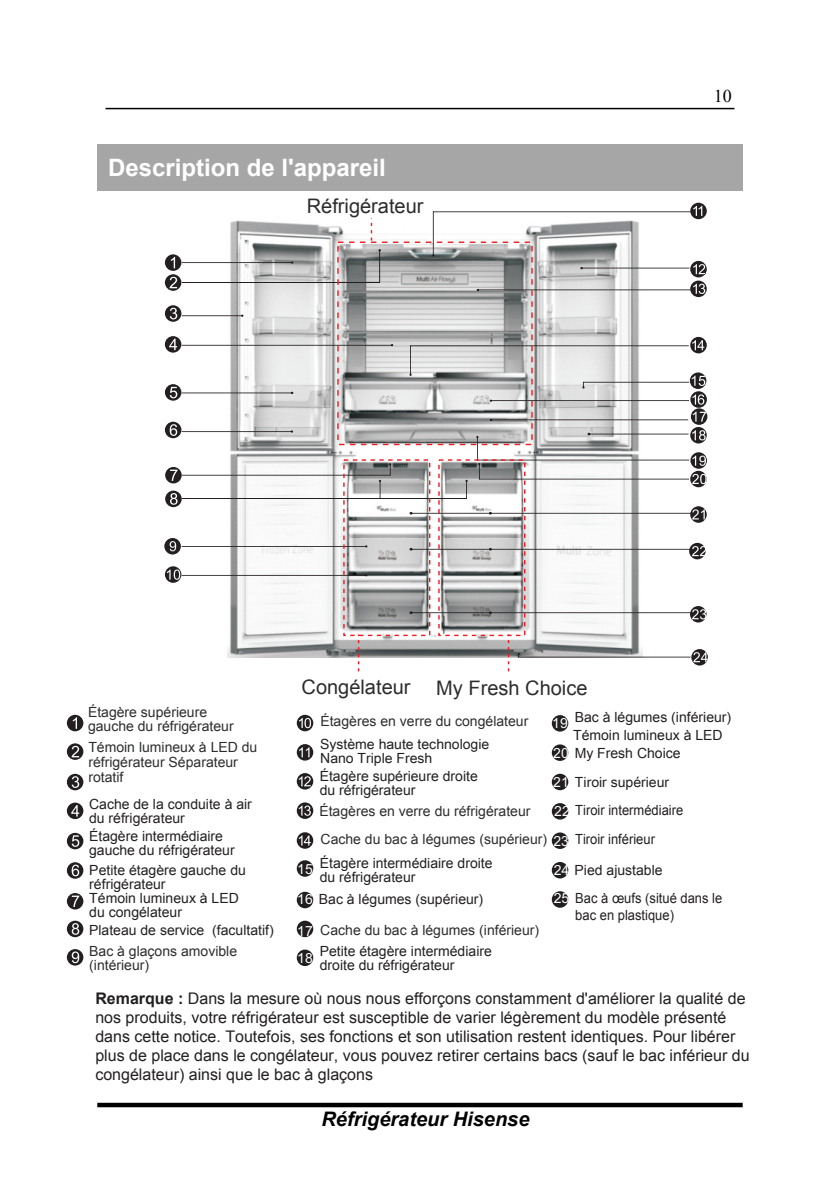
<style>
.page{position:relative;width:840px;height:1191px;background:#fff}
.page>*{position:absolute;margin:0;border:0;box-sizing:border-box;transform-origin:0 0}
.t1{font:700 24px "Arial";color:#fff}
.t2{font:20px "Arial";color:#2c2d2d}
.t3{font:italic 700 20px "Arial";color:#000}
.t4{font:18px "Times New Roman";color:#000}
.t5{font:16px/19.2px "Arial";color:#231f20}
.t6{font:14px/14px "Arial";color:#231f20}
.t7{font:14px/14px "Arial";color:#2c2d2d}
.t8{font:14px/14px "Arial Unicode MS";color:#231f20}
.t9{font:14px "Arial";color:#231f20;scale:.93 1}
.t10{font:14px "Arial";color:#231f20}
.t11{font:14px "Arial";color:#fff}
.s1{font-style:inherit}
.s2{color:#fff}
.s3{font-family:"Arial";color:#fff}
.s4{color:#231f20}
.s5{font-weight:700}
</style>
<div class="page">
<hr style="left:105px;top:108px;width:629px;height:1px;background:#000">
<div style="left:97px;top:144px;width:645px;height:47px;background:#a6a6a6"></div>
<svg style="left:67px;top:715px;width:16px;height:16px"></svg>
<svg style="left:67px;top:774px;width:16px;height:16px"></svg>
<svg style="left:67px;top:802px;width:16px;height:17px"></svg>
<svg style="left:67px;top:833px;width:16px;height:16px"></svg>
<svg style="left:67px;top:862px;width:16px;height:17px"></svg>
<svg style="left:67px;top:893px;width:16px;height:16px"></svg>
<svg style="left:67px;top:920px;width:16px;height:17px"></svg>
<svg style="left:67px;top:949px;width:16px;height:16px"></svg>
<svg style="left:296px;top:715px;width:17px;height:16px"></svg>
<svg style="left:296px;top:744px;width:17px;height:16px"></svg>
<svg style="left:296px;top:773px;width:17px;height:16px"></svg>
<svg style="left:296px;top:802px;width:17px;height:17px"></svg>
<div style="left:296px;top:860px;width:17px;height:17px;background:#231f20;border-radius:50%"></div>
<svg style="left:296px;top:832px;width:17px;height:17px"></svg>
<div style="left:296px;top:892px;width:17px;height:16px;background:#231f20;border-radius:50%"></div>
<svg style="left:67px;top:743px;width:16px;height:17px"></svg>
<div style="left:551px;top:715px;width:17px;height:16px;background:#231f20;border-radius:50%"></div>
<div style="left:551px;top:744px;width:17px;height:17px;background:#231f20;border-radius:50%"></div>
<div style="left:551px;top:774px;width:17px;height:16px;background:#231f20;border-radius:50%"></div>
<div style="left:551px;top:832px;width:17px;height:17px;background:#231f20;border-radius:50%"></div>
<div style="left:551px;top:862px;width:17px;height:16px;background:#231f20;border-radius:50%"></div>
<div style="left:551px;top:891px;width:17px;height:17px;background:#231f20;border-radius:50%"></div>
<div style="left:551px;top:803px;width:17px;height:16px;background:#231f20;border-radius:50%"></div>
<div style="left:296px;top:949px;width:17px;height:17px;background:#231f20;border-radius:50%"></div>
<div style="left:296px;top:920px;width:17px;height:17px;background:#231f20;border-radius:50%"></div>
<hr style="left:97px;top:1103px;width:645px;height:4px;background:#000">
<img style="left:227px;top:220px;width:413px;height:438px">
<hr style="left:182px;top:282px;width:197px;height:1px;background:#231f20">
<svg style="left:378px;top:249px;width:3px;height:34px"></svg>
<hr style="left:182px;top:498px;width:284px;height:1px;background:#231f20">
<svg style="left:165px;top:336px;width:228px;height:17px"></svg>
<svg style="left:165px;top:422px;width:128px;height:16px"></svg>
<svg style="left:690px;top:408px;width:17px;height:17px"></svg>
<svg style="left:689px;top:606px;width:17px;height:16px"></svg>
<svg style="left:165px;top:384px;width:128px;height:17px"></svg>
<svg style="left:690px;top:427px;width:16px;height:16px"></svg>
<svg style="left:690px;top:506px;width:16px;height:17px"></svg>
<svg style="left:688px;top:543px;width:17px;height:16px"></svg>
<svg style="left:164px;top:538px;width:203px;height:16px"></svg>
<svg style="left:165px;top:566px;width:16px;height:17px"></svg>
<svg style="left:167px;top:569px;width:200px;height:11px"></svg>
<div style="left:690px;top:471px;width:16px;height:16px;background:#231f20;border-radius:50%"></div>
<svg style="left:165px;top:305px;width:78px;height:17px"></svg>
<svg style="left:165px;top:254px;width:128px;height:37px"></svg>
<svg style="left:432px;top:203px;width:274px;height:94px"></svg>
<svg style="left:476px;top:430px;width:230px;height:54px"></svg>
<div style="left:343px;top:459px;width:87px;height:177px;border:1px dashed #ee1d23"></div>
<div style="left:438px;top:459px;width:87px;height:177px;border:1px dashed #ee1d23"></div>
<div style="left:337px;top:241px;width:195px;height:204px;border:1px dashed #ee1d23"></div>
<svg style="left:357px;top:634px;width:2px;height:37px"></svg>
<svg style="left:370px;top:218px;width:2px;height:23px"></svg>
<svg style="left:409px;top:546px;width:297px;height:10px"></svg>
<svg style="left:409px;top:509px;width:295px;height:10px"></svg>
<svg style="left:165px;top:463px;width:226px;height:44px"></svg>
<svg style="left:409px;top:609px;width:298px;height:62px"></svg>
<svg style="left:465px;top:480px;width:2px;height:19px"></svg>
<svg style="left:409px;top:337px;width:297px;height:85px"></svg>
<h1 class="t1" style="left:108px;top:154px;width:279px">Description de l'appareil</h1>
<h2 class="t2" style="left:306px;top:193px;width:118px">Réfrigérateur</h2>
<p class="t4" style="left:713px;top:86px;width:19px">10</p>
<h2 class="t2" style="left:301px;top:674px;width:110px">Congélateur</h2>
<h2 class="t2" style="left:436px;top:674px;width:153px">My Fresh Choice</h2>
<p class="t7" style="left:88px;top:705px;width:147px">Étagère supérieure gauche du réfrigérateur</p>
<p class="t7" style="left:88px;top:740px;width:170px;line-height:14.8px">Témoin lumineux à <span class="s1">LED</span> du réfrigérateur Séparateur rotatif</p>
<p class="t8" style="left:320px;top:737px;width:170px">Système haute technologie<br>Nano Triple Fresh</p>
<p class="t7" style="left:320px;top:714px;width:209px">Étagères en verre du congélateur</p>
<p class="t6" style="left:319px;top:770px;width:159px">Étagère supérieure droite du réfrigérateur</p>
<p class="t6" style="left:89px;top:797px;width:164px">Cache de la conduite à air du réfrigérateur</p>
<p class="t7" style="left:319px;top:804px;width:212px">Étagères en verre du réfrigérateur</p>
<p class="t6" style="left:573px;top:708px;width:159px;line-height:18px">Bac à légumes (inférieur)<br>Témoin lumineux à <span class="s1">LED</span></p>
<p class="t6" style="left:552px;top:709px;width:130px;line-height:29.6px"><span class="s2">19<br>20</span> My Fresh Choice</p>
<p class="t8" style="left:553px;top:774px;width:117px"><span class="s3">21</span> Tiroir supérieur</p>
<p class="t9" style="left:554px;top:801px;width:140px"><span class="s2">22</span> Tiroir intermédiaire</p>
<p class="t6" style="left:89px;top:829px;width:147px">Étagère intermédiaire gauche du réfrigérateur</p>
<p class="t6" style="left:89px;top:863px;width:158px">Petite étagère gauche du réfrigérateur<br>Témoin lumineux à <span class="s1">LED </span>du congélateur</p>
<p class="t6" style="left:297px;top:853px;width:187px;line-height:30.6px"><span class="s2">15<br>16</span> Bac à légumes (supérieur)</p>
<p class="t7" style="left:320px;top:832px;width:336px">Cache du bac à légumes (supérieur) <span class="s2">23</span> <span class="s4">Tiroir inférieur</span></p>
<p class="t6" style="left:319px;top:856px;width:174px">Étagère intermédiaire droite du réfrigérateur</p>
<p class="t7" style="left:319px;top:920px;width:221px;line-height:20.8px;text-indent:-23px"><span class="s2">17</span> Cache du bac à légumes (inférieur)<br><span class="s4">Petite étagère intermédiaire</span></p>
<p class="t10" style="left:319px;top:955px;width:136px">droite du réfrigérateur</p>
<p class="t6" style="left:553px;top:855px;width:170px;line-height:28.4px"><span class="s2">24</span> Pied ajustable<br><span class="s2">25</span> Bac à œufs (situé dans le</p>
<p class="t9" style="left:575px;top:905px;width:108px">bac en plastique)</p>
<p class="t6" style="left:89px;top:923px;width:186px">Plateau de service (facultatif)</p>
<p class="t7" style="left:89px;top:944px;width:149px">Bac à glaçons amovible (intérieur)</p>
<p class="t11" style="left:297px;top:952px;width:17px">18</p>
<p class="t5" style="left:95px;top:988px;width:655px"><span class="s5">Remarque :</span> Dans la mesure où nous nous efforçons constamment d'améliorer la qualité de nos produits, votre réfrigérateur est susceptible de varier légèrement du modèle présenté dans cette notice. Toutefois, ses fonctions et son utilisation restent identiques. Pour libérer plus de place dans le congélateur, vous pouvez retirer certains bacs (sauf le bac inférieur du congélateur) ainsi que le bac à glaçons</p>
<h2 class="t3" style="left:321px;top:1105px;width:209px">Réfrigérateur Hisense</h2>
</div>
